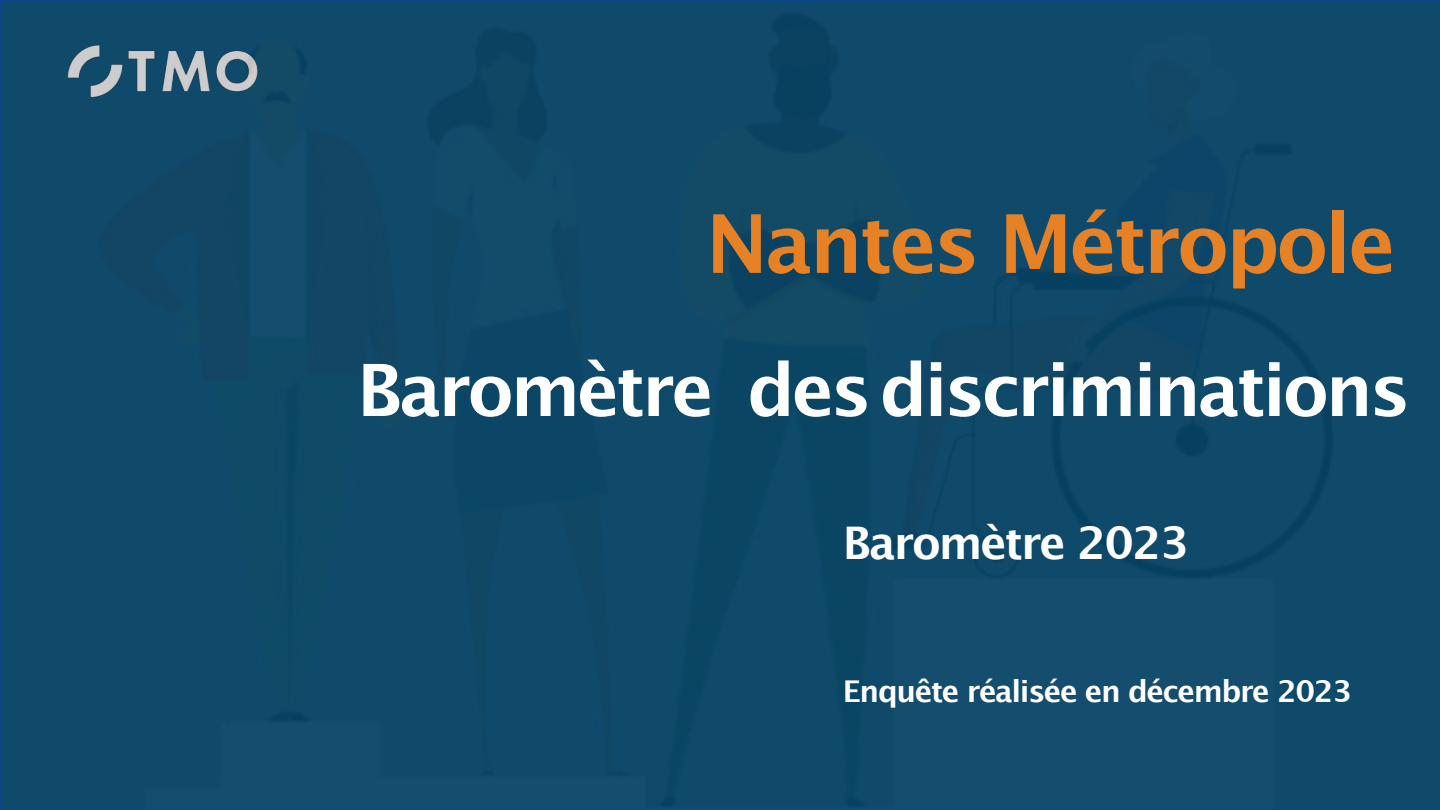
<style>
.page{position:relative;width:1440px;height:810px;background:#104a6b}
.page>*{position:absolute;margin:0;border:0;box-sizing:border-box;transform-origin:0 0}
.t1{font:700 81px "Lucida Grande";letter-spacing:-.04em;color:#e68225}
.t2{font:700 72px "Lucida Grande";letter-spacing:-.045em;color:#fff}
.t3{font:700 45px "Lucida Grande";letter-spacing:-.045em;color:#fff}
.t4{font:700 30px "Lucida Grande";letter-spacing:-.045em;color:#fff}
</style>
<div class="page">
<h1 class="t1" style="left:706px;top:209px;width:691px">Nantes Métropole</h1>
<h2 class="t2" style="left:357px;top:360px;width:1055px">Baromètre des discriminations</h2>
<h3 class="t3" style="left:843px;top:524px;width:348px">Baromètre 2023</h3>
<p class="t4" style="left:843px;top:679px;width:511px">Enquête réalisée en décembre 2023</p>
</div>
